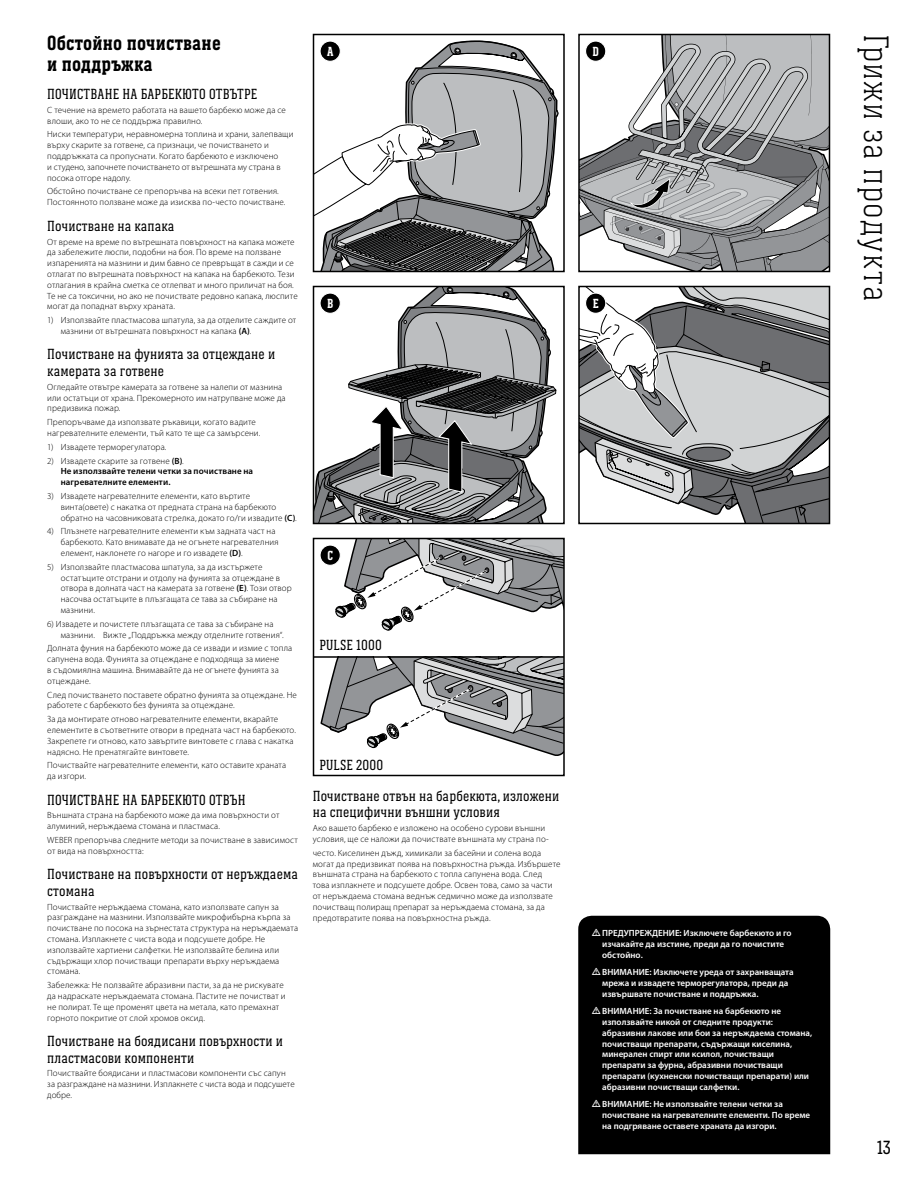
<style>
.page{position:relative;width:918px;height:1188px;background:#fff}
.page>*{position:absolute;margin:0;border:0;box-sizing:border-box;transform-origin:0 0}
.t1{font:300 36px "Weber Serif";letter-spacing:.03em;color:#000}
.t2{font:700 21px/21px "Weber Serif";letter-spacing:.01em;color:#000}
.t3{font:19.5px "Weber Serif";color:#000}
.t4{font:15px/16.5px "Weber Serif";letter-spacing:.01em;color:#000}
.t5{font:700 13.5px "Weber Serif";color:#fff}
.t6{font:300 9px/10.8px "Myriad Pro";letter-spacing:.015em;color:#000}
.t7{font:600 9px/10.8px "Myriad Pro";color:#fff}
.t8{font:600 9px/10.8px "Myriad Pro";letter-spacing:.01em;color:#000}
.s1{font-weight:600}
.s2{font-weight:300}
</style>
<div class="page">
<svg style="left:581px;top:37px;width:246px;height:232px"></svg>
<div style="left:578px;top:34px;width:252px;height:238px;border:2px solid #000"></div>
<div style="left:586px;top:41px;width:20px;height:20px;background:#000;border-radius:50%"></div>
<div style="left:585px;top:40px;width:21px;height:22px;border:1px solid #fff;border-radius:50%"></div>
<svg style="left:320px;top:541px;width:242px;height:215px"></svg>
<hr style="left:314px;top:656px;width:250px;height:2px;background:#000">
<div style="left:313px;top:538px;width:252px;height:238px;border:2px solid #000"></div>
<div style="left:320px;top:545px;width:20px;height:20px;background:#000;border-radius:50%"></div>
<div style="left:320px;top:545px;width:21px;height:21px;border:1px solid #fff;border-radius:50%"></div>
<svg style="left:316px;top:289px;width:240px;height:232px"></svg>
<div style="left:313px;top:286px;width:252px;height:238px;border:2px solid #000"></div>
<div style="left:320px;top:293px;width:20px;height:20px;background:#000;border-radius:50%"></div>
<div style="left:320px;top:292px;width:21px;height:22px;border:1px solid #fff;border-radius:50%"></div>
<svg style="left:316px;top:40px;width:242px;height:229px"></svg>
<div style="left:313px;top:34px;width:252px;height:238px;border:2px solid #000"></div>
<div style="left:320px;top:41px;width:20px;height:20px;background:#000;border-radius:50%"></div>
<div style="left:320px;top:40px;width:21px;height:22px;border:1px solid #fff;border-radius:50%"></div>
<div style="left:578px;top:916px;width:252px;height:238px;background:#000"></div>
<svg style="left:581px;top:289px;width:246px;height:232px"></svg>
<div style="left:578px;top:286px;width:252px;height:238px;border:2px solid #000"></div>
<div style="left:586px;top:293px;width:20px;height:20px;background:#000;border-radius:50%"></div>
<div style="left:585px;top:292px;width:21px;height:22px;border:1px solid #fff;border-radius:50%"></div>
<svg style="left:592px;top:929px;width:8px;height:7px"></svg>
<svg style="left:592px;top:968px;width:8px;height:7px"></svg>
<svg style="left:592px;top:1007px;width:8px;height:7px"></svg>
<svg style="left:592px;top:1100px;width:8px;height:7px"></svg>
<h2 class="t2" style="left:47px;top:32px;width:175px">Обстойно почистване и поддръжка</h2>
<h3 class="t4" style="left:47px;top:86px;width:212px">ПОЧИСТВАНЕ НА БАРБЕКЮТО ОТВЪТРЕ</h3>
<p class="t6" style="left:47px;top:104px;width:240px">С течение на времето работата на вашето барбекю може да се влоши, ако то не се поддържа правилно.</p>
<p class="t6" style="left:47px;top:129px;width:248px">Ниски температури, неравномерна топлина и храни, залепващи върху скарите за готвене, са признаци, че почистването и поддръжката са пропуснати. Когато барбекюто е изключено<br>и студено, започнете почистването от вътрешната му страна в посока отгоре надолу.</p>
<p class="t6" style="left:47px;top:186px;width:240px">Обстойно почистване се препоръчва на всеки пет готвения.<br>Постоянното ползване може да изисква по-често почистване.</p>
<h3 class="t4" style="left:47px;top:217px;width:129px">Почистване на капака</h3>
<p class="t6" style="left:47px;top:236px;width:252px">От време на време по вътрешната повърхност на капака можете да забележите люспи, подобни на боя. По време на ползване изпаренията на мазнини и дим бавно се превръщат в сажди и се отлагат по вътрешната повърхност на капака на барбекюто. Тези отлагания в крайна сметка се отлепват и много приличат на боя.<br>Те не са токсични, но ако не почиствате редовно капака, люспите могат да попаднат върху храната.</p>
<p class="t6" style="left:61px;top:315px;width:237px;text-indent:-14px">1) Използвайте пластмасова шпатула, за да отделите саждите от мазнини от вътрешната повърхност на капака <span class="s1">(A)</span>.</p>
<h3 class="t4" style="left:47px;top:346px;width:229px">Почистване на фунията за отцеждане и камерата за готвене</h3>
<p class="t6" style="left:47px;top:381px;width:240px">Огледайте отвътре камерата за готвене за налепи от мазнина или остатъци от храна. Прекомерното им натрупване може да предизвика пожар.</p>
<p class="t6" style="left:47px;top:417px;width:215px">Препоръчваме да използвате ръкавици, когато вадите нагревателните елементи, тъй като те ще са замърсени.</p>
<p class="t6" style="left:47px;top:441px;width:121px">1) Извадете терморегулатора.</p>
<p class="t8" style="left:61px;top:455px;width:194px;text-indent:-14px"><span class="s2">2) Извадете скарите за готвене</span> (B)<span class="s2">.<br></span>Не използвайте телени четки за почистване на нагревателните елементи.</p>
<p class="t6" style="left:61px;top:490px;width:238px;text-indent:-14px">3) Извадете нагревателните елементи, като въртите винта(овете) с накатка от предната страна на барбекюто обратно на часовниковата стрелка, докато го/ги извадите <span class="s1">(C)</span>.</p>
<p class="t6" style="left:61px;top:526px;width:219px;text-indent:-14px">4) Плъзнете нагревателните елементи към задната част на барбекюто. Като внимавате да не огънете нагревателния елемент, наклонете го нагоре и го извадете <span class="s1">(D)</span>.</p>
<p class="t6" style="left:61px;top:561px;width:233px;text-indent:-14px">5) Използвайте пластмасова шпатула, за да изстържете остатъците отстрани и отдолу на фунията за отцеждане в отвора в долната част на камерата за готвене <span class="s1">(E)</span>. Този отвор насочва остатъците в плъзгащата се тава за събиране на мазнини.</p>
<p class="t6" style="left:61px;top:618px;width:225px;text-indent:-14px">6) Извадете и почистете плъзгащата се тава за събиране на мазнини. Вижте „Поддръжка между отделните готвения“.</p>
<p class="t6" style="left:47px;top:643px;width:246px">Долната фуния на барбекюто може да се извади и измие с топла сапунена вода. Фунията за отцеждане е подходяща за миене<br>в съдомиялна машина. Внимавайте да не огънете фунията за отцеждане.</p>
<p class="t6" style="left:47px;top:689px;width:251px">След почистването поставете обратно фунията за отцеждане. Не работете с барбекюто без фунията за отцеждане.</p>
<p class="t6" style="left:47px;top:714px;width:250px">За да монтирате отново нагревателните елементи, вкарайте елементите в съответните отвори в предната част на барбекюто.<br>Закрепете ги отново, като завъртите винтовете с глава с накатка надясно. Не пренатягайте винтовете.</p>
<p class="t6" style="left:47px;top:760px;width:240px">Почиствайте нагревателните елементи, като оставите храната да изгори.</p>
<h3 class="t4" style="left:47px;top:791px;width:200px">ПОЧИСТВАНЕ НА БАРБЕКЮТО ОТВЪН</h3>
<p class="t6" style="left:47px;top:810px;width:234px">Външната страна на барбекюто може да има повърхности от алуминий, неръждаема стомана и пластмаса.</p>
<p class="t6" style="left:47px;top:835px;width:252px">WEBER препоръчва следните методи за почистване в зависимост от вида на повърхността:</p>
<h3 class="t4" style="left:47px;top:866px;width:252px">Почистване на повърхности от неръждаема стомана</h3>
<p class="t6" style="left:47px;top:901px;width:252px">Почиствайте неръждаема стомана, като използвате сапун за разграждане на мазнини. Използвайте микрофибърна кърпа за почистване по посока на зърнестата структура на неръждаемата стомана. Изплакнете с чиста вода и подсушете добре. Не използвайте хартиени салфетки. Не използвайте белина или съдържащи хлор почистващи препарати върху неръждаема стомана.</p>
<p class="t6" style="left:47px;top:980px;width:240px">Забележка: Не ползвайте абразивни пасти, за да не рискувате да надраскате неръждаемата стомана. Пастите не почистват и не полират. Те ще променят цвета на метала, като премахнат горното покритие от слой хромов оксид.</p>
<h3 class="t4" style="left:47px;top:1033px;width:237px">Почистване на боядисани повърхности и пластмасови компоненти</h3>
<p class="t6" style="left:47px;top:1068px;width:249px">Почиствайте боядисани и пластмасови компоненти със сапун за разграждане на мазнини. Изплакнете с чиста вода и подсушете добре.</p>
<h3 class="t5" style="left:327px;top:44px;width:8px">A</h3>
<h1 class="t1" style="left:896px;top:34px;width:269px;rotate:90deg">Грижи за продукта</h1>
<h3 class="t5" style="left:592px;top:44px;width:8px">D</h3>
<h3 class="t5" style="left:327px;top:296px;width:8px">B</h3>
<h3 class="t5" style="left:593px;top:296px;width:7px">E</h3>
<h3 class="t5" style="left:327px;top:548px;width:7px">C</h3>
<h3 class="t4" style="left:320px;top:637px;width:64px">PULSE 1000</h3>
<h3 class="t4" style="left:320px;top:756px;width:65px">PULSE 2000</h3>
<h3 class="t4" style="left:313px;top:788px;width:248px">Почистване отвън на барбекюта, изложени на специфични външни условия</h3>
<p class="t6" style="left:313px;top:823px;width:238px">Ако вашето барбекю е изложено на особено сурови външни условия, ще се наложи да почиствате външната му страна по-</p>
<p class="t6" style="left:313px;top:847px;width:249px">често. Киселинен дъжд, химикали за басейни и солена вода могат да предизвикат поява на повърхностна ръжда. Избършете външната страна на барбекюто с топла сапунена вода. След това изплакнете и подсушете добре. Освен това, само за части от неръждаема стомана веднъж седмично може да използвате почистващ полиращ препарат за неръждаема стомана, за да предотвратите поява на повърхностна ръжда.</p>
<p class="t7" style="left:602px;top:927px;width:191px">ПРЕДУПРЕЖДЕНИЕ: Изключете барбекюто и го изчакайте да изстине, преди да го почистите обстойно.</p>
<p class="t7" style="left:602px;top:966px;width:193px">ВНИМАНИЕ: Изключете уреда от захранващата мрежа и извадете терморегулатора, преди да извършвате почистване и поддръжка.</p>
<p class="t7" style="left:602px;top:1006px;width:211px">ВНИМАНИЕ: За почистване на барбекюто не използвайте никой от следните продукти: абразивни лакове или бои за неръждаема стомана, почистващи препарати, съдържащи киселина, минерален спирт или ксилол, почистващи препарати за фурна, абразивни почистващи препарати (кухненски почистващи препарати) или абразивни почистващи салфетки.</p>
<p class="t7" style="left:602px;top:1099px;width:210px">ВНИМАНИЕ: Не използвайте телени четки за почистване на нагревателните елементи. По време на подгряване оставете храната да изгори.</p>
<h3 class="t3" style="left:877px;top:1137px;width:16px">13</h3>
</div>
